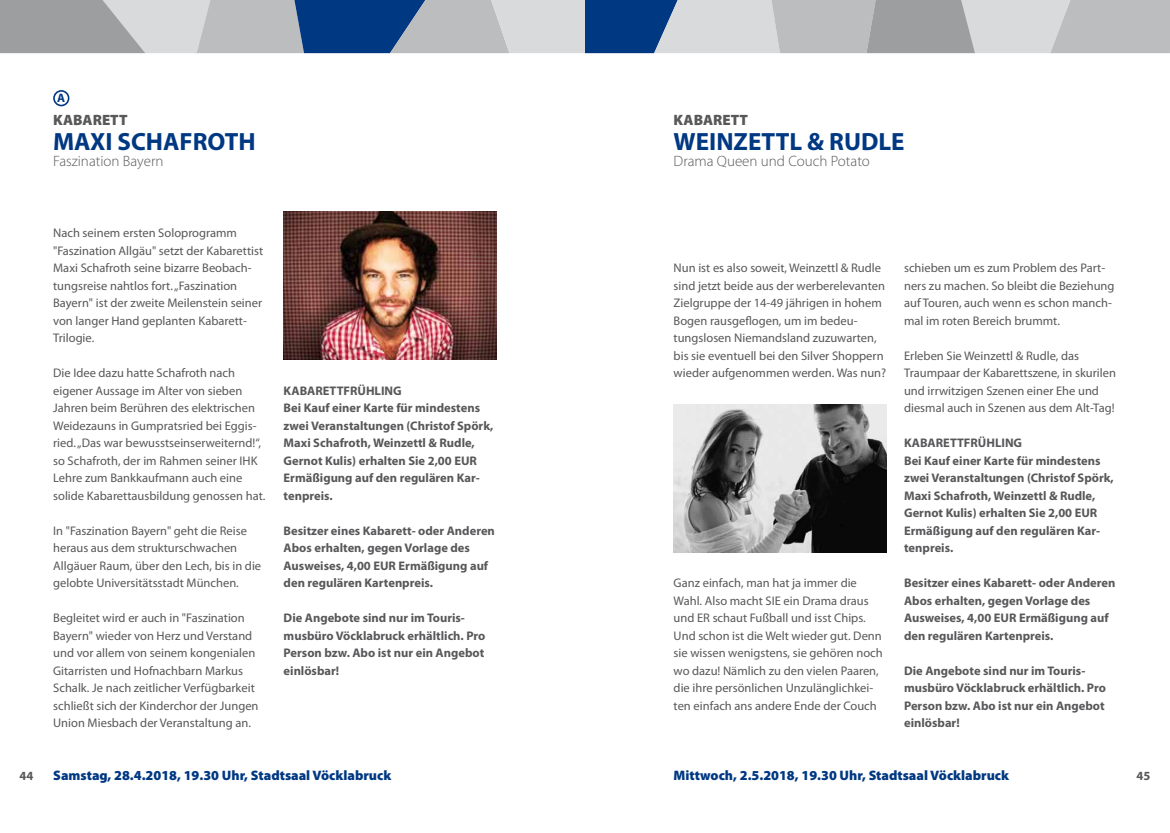
<style>
.page{position:relative;width:1170px;height:833px;background:#fff}
.page>*{position:absolute;margin:0;border:0;box-sizing:border-box;transform-origin:0 0}
.t1{font:700 25px "Myriad Pro";color:#003882}
.t2{font:300 15px "Myriad Pro";color:#58585a}
.t3{font:900 15px "Myriad Pro";color:#58585a}
.t4{font:900 13.75px "Myriad Pro";color:#003882}
.t5{font:12.5px/17.5px "Myriad Pro";color:#58585a}
.t6{font:700 12.5px/17.5px "Myriad Pro";color:#58585a}
.t7{font:700 12.25px "Myriad Pro";color:#003882}
</style>
<div class="page">
<img style="left:673px;top:404px;width:213px;height:148px">
<img style="left:283px;top:212px;width:213px;height:148px">
<div style="left:53px;top:90px;width:16px;height:16px;border:2px solid #003882;border-radius:50%"></div>
<svg style="left:0;top:0;width:1169px;height:53px;background:#a0aab7"></svg>
<p class="t7" style="left:57px;top:90px;width:10px">A</p>
<p class="t3" style="left:53px;top:110px;width:76px">KABARETT</p>
<h1 class="t1" style="left:53px;top:125px;width:204px">MAXI SCHAFROTH</h1>
<p class="t2" style="left:53px;top:152px;width:112px">Faszination Bayern</p>
<p class="t6" style="left:20px;top:766px;width:15px">44</p>
<p class="t5" style="left:53px;top:224px;width:211px">Nach seinem ersten Soloprogramm "Faszination Allgäu" setzt der Kabarettist Maxi Schafroth seine bizarre Beobach&shy;tungsreise nahtlos fort. „Faszination Bayern" ist der zweite Meilenstein seiner von langer Hand geplanten Kabarett-Trilogie.</p>
<p class="t5" style="left:53px;top:364px;width:214px">Die Idee dazu hatte Schafroth nach eigener Aussage im Alter von sieben Jahren beim Berühren des elektrischen Weidezauns in Gumpratsried bei Eggis&shy;ried. „Das war bewusstseinserweiternd!“, so Schafroth, der im Rahmen seiner IHK Lehre zum Bankkaufmann auch eine solide Kabarettausbildung genossen hat.</p>
<p class="t5" style="left:53px;top:522px;width:209px">In "Faszination Bayern" geht die Reise heraus aus dem strukturschwachen Allgäuer Raum, über den Lech, bis in die gelobte Universitätsstadt München.</p>
<p class="t5" style="left:53px;top:609px;width:207px">Begleitet wird er auch in "Faszination Bayern" wieder von Herz und Verstand und vor allem von seinem kongenialen Gitarristen und Hofnachbarn Markus Schalk. Je nach zeitlicher Verfügbarkeit schließt sich der Kinderchor der Jungen Union Miesbach der Veranstaltung an.</p>
<p class="t6" style="left:283px;top:381px;width:211px">KABARETTFRÜHLING<br>Bei Kauf einer Karte für mindestens zwei Veranstaltungen (Christof Spörk,<br>Maxi Schafroth, Weinzettl &amp; Rudle,<br>Gernot Kulis) erhalten Sie 2,00 EUR<br>Ermäßigung auf den regulären Kar&shy;tenpreis.</p>
<p class="t6" style="left:283px;top:521px;width:213px">Besitzer eines Kabarett- oder Anderen Abos erhalten, gegen Vorlage des Ausweises, 4,00 EUR Ermäßigung auf den regulären Kartenpreis.</p>
<p class="t6" style="left:283px;top:609px;width:203px">Die Angebote sind nur im Touris&shy;musbüro Vöcklabruck erhältlich. Pro<br>Person bzw. Abo ist nur ein Angebot einlösbar!</p>
<p class="t4" style="left:53px;top:766px;width:339px">Samstag, 28.4.2018, 19.30 Uhr, Stadtsaal Vöcklabruck</p>
<p class="t3" style="left:673px;top:110px;width:76px">KABARETT</p>
<h1 class="t1" style="left:673px;top:125px;width:232px">WEINZETTL &amp; RUDLE</h1>
<p class="t2" style="left:673px;top:152px;width:198px">Drama Queen und Couch Potato</p>
<p class="t5" style="left:673px;top:259px;width:214px">Nun ist es also soweit, Weinzettl &amp; Rudle sind jetzt beide aus der werberelevanten Zielgruppe der 14-49 jährigen in hohem Bogen rausgeflogen, um im bedeu&shy;tungslosen Niemandsland zuzuwarten, bis sie eventuell bei den Silver Shoppern wieder aufgenommen werden. Was nun?</p>
<p class="t5" style="left:673px;top:574px;width:211px">Ganz einfach, man hat ja immer die Wahl. Also macht SIE ein Drama draus und ER schaut Fußball und isst Chips.<br>Und schon ist die Welt wieder gut. Denn sie wissen wenigstens, sie gehören noch wo dazu! Nämlich zu den vielen Paaren, die ihre persönlichen Unzulänglichkei&shy;ten einfach ans andere Ende der Couch</p>
<p class="t5" style="left:904px;top:259px;width:212px">schieben um es zum Problem des Part&shy;ners zu machen. So bleibt die Beziehung auf Touren, auch wenn es schon manch&shy;mal im roten Bereich brummt.</p>
<p class="t5" style="left:904px;top:347px;width:213px">Erleben Sie Weinzettl &amp; Rudle, das Traumpaar der Kabarettszene, in skurilen und irrwitzigen Szenen einer Ehe und diesmal auch in Szenen aus dem Alt-Tag!</p>
<p class="t6" style="left:904px;top:434px;width:211px">KABARETTFRÜHLING<br>Bei Kauf einer Karte für mindestens zwei Veranstaltungen (Christof Spörk,<br>Maxi Schafroth, Weinzettl &amp; Rudle,<br>Gernot Kulis) erhalten Sie 2,00 EUR<br>Ermäßigung auf den regulären Kar&shy;tenpreis.</p>
<p class="t6" style="left:904px;top:574px;width:213px">Besitzer eines Kabarett- oder Anderen Abos erhalten, gegen Vorlage des Ausweises, 4,00 EUR Ermäßigung auf den regulären Kartenpreis.</p>
<p class="t6" style="left:904px;top:661px;width:203px">Die Angebote sind nur im Touris&shy;musbüro Vöcklabruck erhältlich. Pro<br>Person bzw. Abo ist nur ein Angebot einlösbar!</p>
<p class="t4" style="left:673px;top:766px;width:337px">Mittwoch, 2.5.2018, 19.30 Uhr, Stadtsaal Vöcklabruck</p>
<p class="t6" style="left:1136px;top:766px;width:15px">45</p>
</div>
